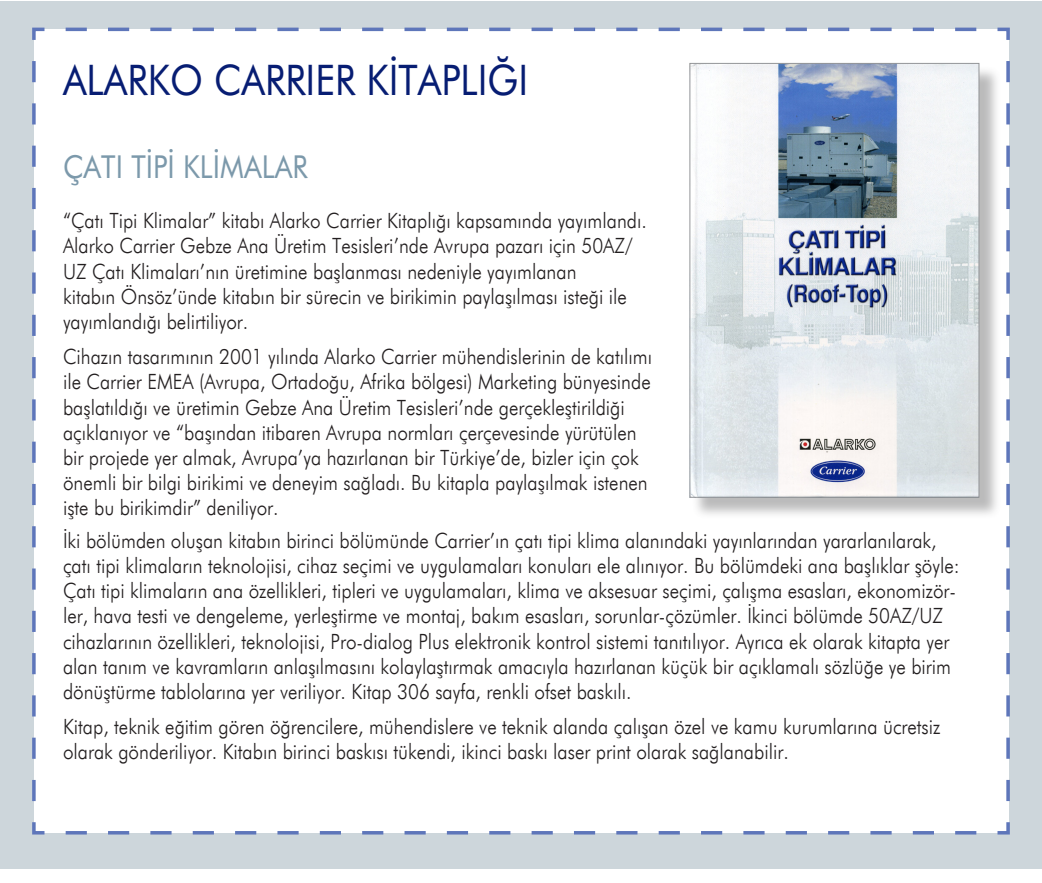
<style>
.page{position:relative;width:1042px;height:883px;background:#fff}
.page>*{position:absolute;margin:0;border:0;box-sizing:border-box;transform-origin:0 0}
.t1{font:42px "Futura BT";color:#071d73;scale:.9 1}
.t2{font:31.5px "Futura BT";color:#7c99ab;scale:.9 1}
.t3{font:300 21px/25.2px "Futura BT";color:#231f20;scale:.9 1}
</style>
<div class="page">
<div style="left:0;top:1px;width:1042px;height:867px;background:#cdd6db"></div>
<div style="left:32px;top:27px;width:978px;height:808px;background:#fff"></div>
<div style="left:692px;top:66px;width:309px;height:453px;background:#777778;opacity:.5"></div>
<img style="left:691px;top:65px;width:286px;height:431px">
<div style="left:689px;top:63px;width:290px;height:435px;border:1px solid #939598"></div>
<p class="t1" style="left:63px;top:55px;width:518px">ALARKO CARRIER KİTAPLIĞI</p>
<p class="t2" style="left:63px;top:148px;width:273px">ÇATI TİPİ KLİMALAR</p>
<p class="t3" style="left:63px;top:208px;width:650px">“Çatı Tipi Klimalar” kitabı Alarko Carrier Kitaplığı kapsamında yayımlandı.<br>Alarko Carrier Gebze Ana Üretim Tesisleri’nde Avrupa pazarı için 50AZ/ UZ Çatı Klimaları’nın üretimine başlanması nedeniyle yayımlanan<br>kitabın Önsöz’ünde kitabın bir sürecin ve birikimin paylaşılması isteği ile yayımlandığı belirtiliyor.</p>
<p class="t3" style="left:63px;top:344px;width:656px">Cihazın tasarımının 2001 yılında Alarko Carrier mühendislerinin de katılımı ile Carrier EMEA (Avrupa, Ortadoğu, Afrika bölgesi) Marketing bünyesinde başlatıldığı ve üretimin Gebze Ana Üretim Tesisleri’nde gerçekleştirildiği açıklanıyor ve “başından itibaren Avrupa normları çerçevesinde yürütülen bir projede yer almak, Avrupa’ya hazırlanan bir Türkiye’de, bizler için çok önemli bir bilgi birikimi ve deneyim sağladı. Bu kitapla paylaşılmak istenen işte bu birikimdir” deniliyor.</p>
<p class="t3" style="left:63px;top:527px;width:998px">İki bölümden oluşan kitabın birinci bölümünde Carrier’ın çatı tipi klima alanındaki yayınlarından yararlanılarak, çatı tipi klimaların teknolojisi, cihaz seçimi ve uygulamaları konuları ele alınıyor. Bu bölümdeki ana başlıklar şöyle:<br>Çatı tipi klimaların ana özellikleri, tipleri ve uygulamaları, klima ve aksesuar seçimi, çalışma esasları, ekonomizör&shy;ler, hava testi ve dengeleme, yerleştirme ve montaj, bakım esasları, sorunlar-çözümler. İkinci bölümde 50AZ/UZ cihazlarının özellikleri, teknolojisi, Pro-dialog Plus elektronik kontrol sistemi tanıtılıyor. Ayrıca ek olarak kitapta yer alan tanım ve kavramların anlaşılmasını kolaylaştırmak amacıyla hazırlanan küçük bir açıklamalı sözlüğe ye birim dönüştürme tablolarına yer veriliyor. Kitap 306 sayfa, renkli ofset baskılı.</p>
<p class="t3" style="left:63px;top:714px;width:976px">Kitap, teknik eğitim gören öğrencilere, mühendislere ve teknik alanda çalışan özel ve kamu kurumlarına ücretsiz olarak gönderiliyor. Kitabın birinci baskısı tükendi, ikinci baskı laser print olarak sağlanabilir.</p>
</div>
